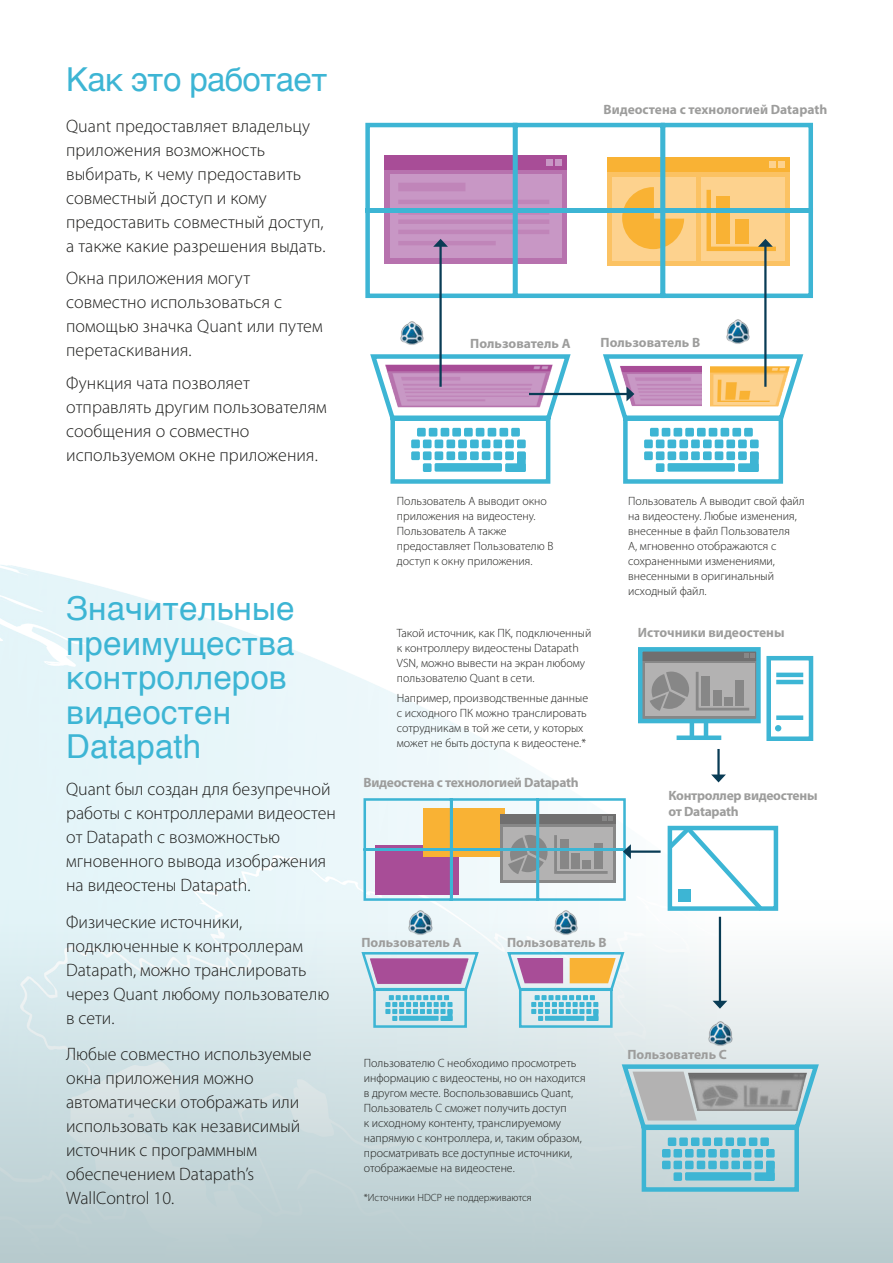
<style>
.page{position:relative;width:893px;height:1263px;background:#fff}
.page>*{position:absolute;margin:0;border:0;box-sizing:border-box;transform-origin:0 0}
.t1{font:33px/34.5px "Helvetica";letter-spacing:.005em;color:#3db5d4}
.t2{font:33px "Helvetica";letter-spacing:-.02em;color:#3db5d4}
.t3{font:300 18px/24px "Myriad Pro";color:#1d1d1b}
.t4{font:700 13.5px/16.5px "Myriad Pro";letter-spacing:-.005em;color:#9d9d9c}
.t5{font:300 12px/15px "Myriad Pro";color:#1d1d1b}
.t6{font:300 10.5px "Myriad Pro";color:#1d1d1b}
</style>
<div class="page">
<div style="left:0;top:900px;width:893px;height:363px;background:linear-gradient(to bottom,#f2fafd,#b7cacd)"></div>
<div style="left:668px;top:826px;width:110px;height:85px;background:#fff;border:4px solid #3db5d4"></div>
<svg style="left:370px;top:354px;width:204px;height:130px"></svg>
<div style="left:511px;top:428px;width:9px;height:8px;background:#3db5d4;border-radius:2px"></div>
<div style="left:499px;top:428px;width:9px;height:8px;background:#3db5d4;border-radius:2px"></div>
<div style="left:488px;top:428px;width:8px;height:8px;background:#3db5d4;border-radius:2px"></div>
<div style="left:482px;top:439px;width:8px;height:9px;background:#3db5d4;border-radius:2px"></div>
<div style="left:482px;top:451px;width:8px;height:9px;background:#3db5d4;border-radius:2px"></div>
<div style="left:476px;top:428px;width:8px;height:8px;background:#3db5d4;border-radius:2px"></div>
<div style="left:470px;top:439px;width:9px;height:9px;background:#3db5d4;border-radius:2px"></div>
<div style="left:470px;top:451px;width:9px;height:9px;background:#3db5d4;border-radius:2px"></div>
<div style="left:464px;top:428px;width:9px;height:8px;background:#3db5d4;border-radius:2px"></div>
<div style="left:458px;top:439px;width:9px;height:9px;background:#3db5d4;border-radius:2px"></div>
<div style="left:458px;top:451px;width:9px;height:9px;background:#3db5d4;border-radius:2px"></div>
<div style="left:452px;top:428px;width:9px;height:8px;background:#3db5d4;border-radius:2px"></div>
<div style="left:446px;top:439px;width:9px;height:9px;background:#3db5d4;border-radius:2px"></div>
<div style="left:446px;top:451px;width:9px;height:9px;background:#3db5d4;border-radius:2px"></div>
<div style="left:441px;top:428px;width:8px;height:8px;background:#3db5d4;border-radius:2px"></div>
<div style="left:435px;top:439px;width:8px;height:9px;background:#3db5d4;border-radius:2px"></div>
<div style="left:435px;top:451px;width:8px;height:9px;background:#3db5d4;border-radius:2px"></div>
<div style="left:429px;top:428px;width:8px;height:8px;background:#3db5d4;border-radius:2px"></div>
<div style="left:417px;top:428px;width:9px;height:8px;background:#3db5d4;border-radius:2px"></div>
<div style="left:411px;top:451px;width:9px;height:9px;background:#3db5d4;border-radius:2px"></div>
<div style="left:411px;top:439px;width:9px;height:9px;background:#3db5d4;border-radius:2px"></div>
<div style="left:423px;top:463px;width:9px;height:9px;background:#3db5d4;border-radius:2px"></div>
<div style="left:423px;top:451px;width:9px;height:9px;background:#3db5d4;border-radius:2px"></div>
<div style="left:423px;top:439px;width:9px;height:9px;background:#3db5d4;border-radius:2px"></div>
<div style="left:435px;top:463px;width:67px;height:9px;background:#3db5d4;border-radius:2px"></div>
<div style="left:493px;top:451px;width:9px;height:9px;background:#3db5d4;border-radius:2px"></div>
<div style="left:493px;top:439px;width:9px;height:9px;background:#3db5d4;border-radius:2px"></div>
<div style="left:505px;top:463px;width:21px;height:9px;background:#3db5d4;border-radius:2px"></div>
<div style="left:505px;top:451px;width:9px;height:9px;background:#3db5d4;border-radius:2px"></div>
<div style="left:505px;top:439px;width:9px;height:9px;background:#3db5d4;border-radius:2px"></div>
<div style="left:517px;top:452px;width:9px;height:20px;background:#3db5d4;border-radius:2px"></div>
<div style="left:517px;top:439px;width:9px;height:9px;background:#3db5d4;border-radius:2px"></div>
<img style="left:371px;top:354px;width:199px;height:64px">
<svg style="left:365px;top:122px;width:448px;height:178px"></svg>
<hr style="left:439px;top:245px;width:3px;height:142px;background:#093c55">
<svg style="left:433px;top:239px;width:15px;height:8px"></svg>
<hr style="left:764px;top:245px;width:2px;height:142px;background:#093c55">
<svg style="left:704px;top:185px;width:76px;height:68px;background:#eac478"></svg>
<hr style="left:529px;top:393px;width:99px;height:2px;background:#093c55">
<svg style="left:600px;top:352px;width:204px;height:132px"></svg>
<hr style="left:717px;top:749px;width:3px;height:27px;background:#093c55">
<svg style="left:711px;top:774px;width:15px;height:8px"></svg>
<hr style="left:719px;top:917px;width:2px;height:85px;background:#093c55">
<svg style="left:713px;top:1001px;width:14px;height:8px"></svg>
<div style="left:677px;top:735px;width:44px;height:5px;background:#3db5d4"></div>
<hr style="left:690px;top:722px;width:4px;height:17px;background:#3db5d4">
<hr style="left:704px;top:722px;width:4px;height:17px;background:#3db5d4">
<svg style="left:360px;top:951px;width:120px;height:78px;background:#abb7d2"></svg>
<svg style="left:619px;top:1062px;width:203px;height:132px;background:#a1c4cc"></svg>
<svg style="left:505px;top:951px;width:121px;height:78px;background:#b9c8ca"></svg>
<img style="left:708px;top:1020px;width:25px;height:26px">
<img style="left:408px;top:909px;width:25px;height:26px">
<img style="left:553px;top:909px;width:25px;height:26px">
<img style="left:726px;top:319px;width:24px;height:25px">
<img style="left:400px;top:321px;width:24px;height:24px">
<div style="left:642px;top:651px;width:115px;height:68px;background:#706f6f"></div>
<div style="left:642px;top:661px;width:115px;height:59px;background:#878787"></div>
<div style="left:645px;top:663px;width:58px;height:53px;background:#b3b2b2"></div>
<div style="left:701px;top:663px;width:53px;height:53px;background:#b3b2b2"></div>
<svg style="left:744px;top:653px;width:10px;height:4px"></svg>
<svg style="left:650px;top:671px;width:100px;height:40px"></svg>
<hr style="left:629px;top:850px;width:32px;height:3px;background:#093c55">
<svg style="left:362px;top:797px;width:269px;height:105px"></svg>
<div style="left:638px;top:647px;width:123px;height:76px;border:4px solid #3db5d4"></div>
<div style="left:766px;top:656px;width:47px;height:85px;border:4px solid #3db5d4"></div>
<svg style="left:775px;top:725px;width:6px;height:6px"></svg>
<hr style="left:776px;top:673px;width:27px;height:4px;background:#3cb6d5">
<div style="left:776px;top:715px;width:27px;height:5px;background:#3cb6d5"></div>
<hr style="left:776px;top:680px;width:27px;height:4px;background:#3cb6d5">
<svg style="left:663px;top:825px;width:105px;height:91px"></svg>
<div style="left:678px;top:889px;width:13px;height:12px;background:#3db5d4"></div>
<h1 class="t2" style="left:66px;top:54px;width:263px">Как это работает</h1>
<h2 class="t3" style="left:66px;top:114px;width:261px">Quant предоставляет владельцу приложения возможность выбирать, к чему предоставить совместный доступ и кому предоставить совместный доступ, а также какие разрешения выдать.</h2>
<h2 class="t3" style="left:66px;top:266px;width:258px">Окна приложения могут совместно использоваться с помощью значка Quant или путем перетаскивания.</h2>
<h2 class="t3" style="left:66px;top:371px;width:262px">Функция чата позволяет отправлять другим пользователям сообщения о совместно используемом окне приложения.</h2>
<h1 class="t1" style="left:66px;top:592px;width:230px">Значительные преимущества контроллеров видеостен<br>Datapath</h1>
<h2 class="t3" style="left:66px;top:777px;width:271px">Quant был создан для безупречной работы с контроллерами видеостен от Datapath с возможностью мгновенного вывода изображения на видеостены Datapath.</h2>
<h2 class="t3" style="left:66px;top:909px;width:265px">Физические источники, подключенные к контроллерам<br>Datapath, можно транслировать через Quant любому пользователю в сети.</h2>
<h2 class="t3" style="left:66px;top:1042px;width:247px">Любые совместно используемые окна приложения можно автоматически отображать или использовать как независимый источник с программным обеспечением Datapath’s<br>WallControl 10.</h2>
<p class="t4" style="left:603px;top:101px;width:225px">Видеостена с технологией Datapath</p>
<p class="t4" style="left:470px;top:334px;width:102px">Пользователь A</p>
<p class="t4" style="left:601px;top:334px;width:101px">Пользователь B</p>
<p class="t5" style="left:397px;top:493px;width:158px">Пользователь A выводит окно приложения на видеостену.<br>Пользователь A также предоставляет Пользователю B доступ к окну приложения.</p>
<p class="t5" style="left:397px;top:626px;width:196px">Такой источник, как ПК, подключенный к контроллеру видеостены Datapath VSN, можно вывести на экран любому пользователю Quant в сети.</p>
<p class="t5" style="left:397px;top:690px;width:193px">Например, производственные данные с исходного ПК можно транслировать сотрудникам в той же сети, у которых может не быть доступа к видеостене.*</p>
<p class="t4" style="left:364px;top:774px;width:217px">Видеостена с технологией Datapath</p>
<p class="t5" style="left:628px;top:493px;width:178px">Пользователь A выводит свой файл на видеостену. Любые изменения, внесенные в файл Пользователя<br>А, мгновенно отображаются с сохраненными изменениями, внесенными в оригинальный исходный файл.</p>
<p class="t4" style="left:638px;top:624px;width:148px">Источники видеостены</p>
<p class="t4" style="left:668px;top:786px;width:151px">Контроллер видеостены от Datapath</p>
<p class="t4" style="left:361px;top:934px;width:102px">Пользователь A</p>
<p class="t4" style="left:507px;top:934px;width:101px">Пользователь B</p>
<p class="t5" style="left:364px;top:1056px;width:223px">Пользователю C необходимо просмотреть информацию с видеостены, но он находится в другом месте. Воспользовавшись Quant, Пользователь C сможет получить доступ<br>к исходному контенту, транслируемому напрямую с контроллера, и, таким образом, просматривать все доступные источники, отображаемые на видеостене.</p>
<p class="t6" style="left:364px;top:1191px;width:169px">*Источники HDCP не поддерживаются</p>
<p class="t4" style="left:627px;top:1046px;width:101px">Пользователь C</p>
</div>
